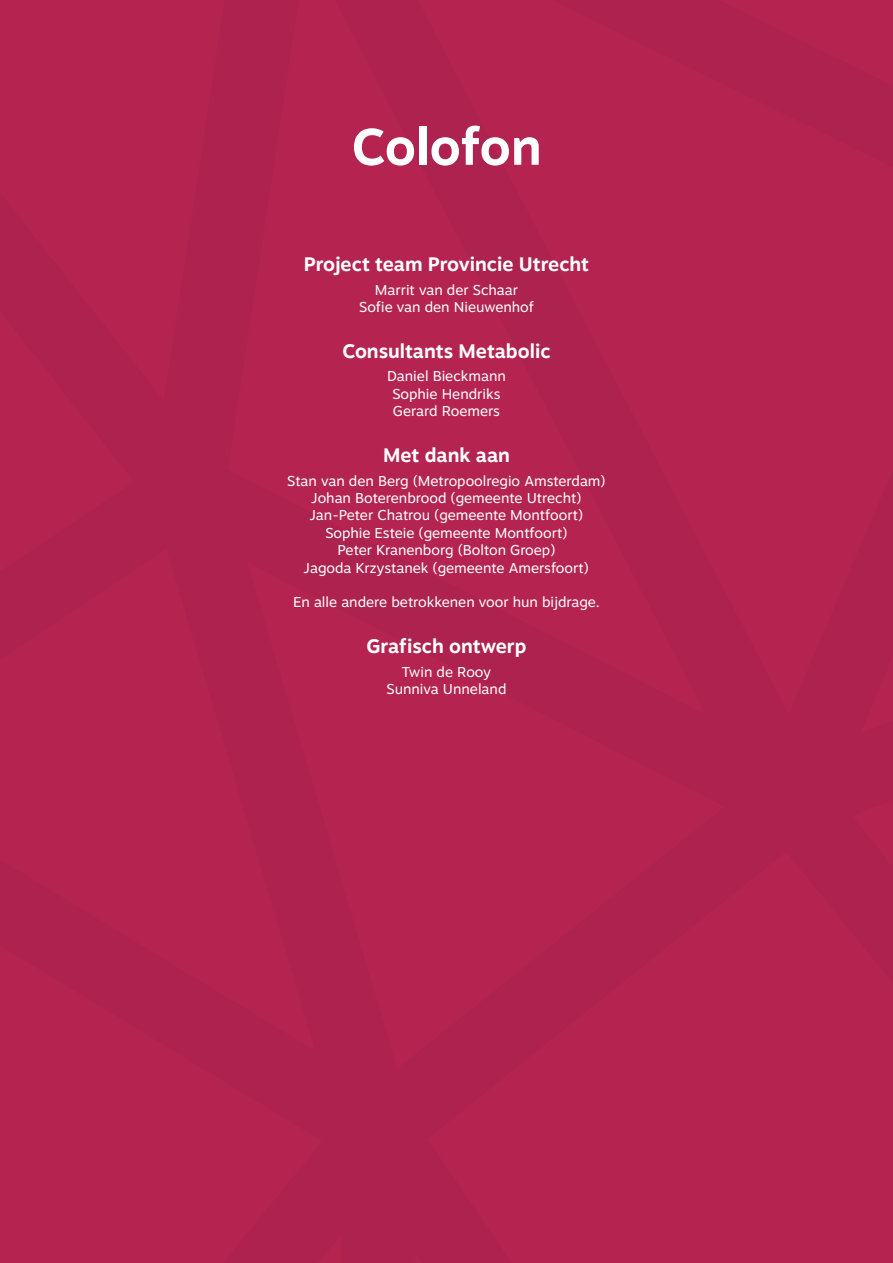
<style>
.page{position:relative;width:893px;height:1263px;background:#b52451}
.page>*{position:absolute;margin:0;border:0;box-sizing:border-box;transform-origin:0 0}
.t1{font:700 51px "Motiva Sans";letter-spacing:-.005em;color:#fff}
.t2{font:700 19.5px "Motiva Sans";color:#fff}
.t3{font:14.25px/17.4px "Motiva Sans";color:#fff;text-align:center}
</style>
<div class="page">
<h1 class="t1" style="left:352px;top:109px;width:191px">Colofon</h1>
<h2 class="t2" style="left:304px;top:250px;width:287px">Project team Provincie Utrecht</h2>
<p class="t3" style="left:359px;top:281px;width:176px">Marrit van der Schaar<br>Sofie van den Nieuwenhof</p>
<h2 class="t2" style="left:342px;top:337px;width:210px">Consultants Metabolic</h2>
<p class="t3" style="left:387px;top:367px;width:120px">Daniel Bieckmann<br>Sophie Hendriks<br>Gerard Roemers</p>
<h2 class="t2" style="left:383px;top:441px;width:128px">Met dank aan</h2>
<p class="t3" style="left:287px;top:471px;width:320px">Stan van den Berg (Metropoolregio Amsterdam)<br>Johan Boterenbrood (gemeente Utrecht)<br>Jan-Peter Chatrou (gemeente Montfoort)<br>Sophie Esteie (gemeente Montfoort)<br>Peter Kranenborg (Bolton Groep)<br>Jagoda Krzystanek (gemeente Amersfoort)</p>
<p class="t3" style="left:293px;top:593px;width:308px">En alle andere betrokkenen voor hun bijdrage.</p>
<h2 class="t2" style="left:366px;top:632px;width:162px">Grafisch ontwerp</h2>
<p class="t3" style="left:386px;top:663px;width:122px">Twin de Rooy<br>Sunniva Unneland</p>
</div>
